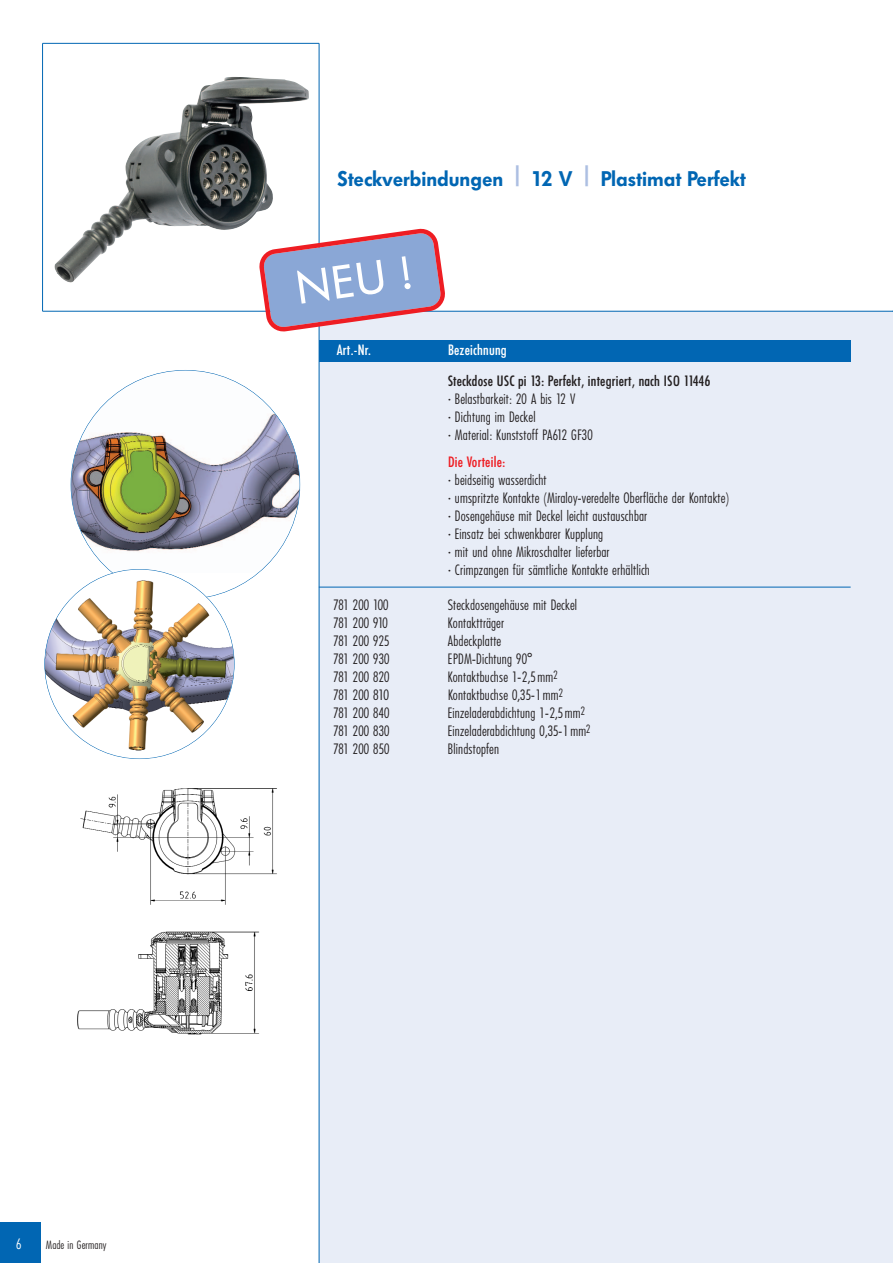
<style>
.page{position:relative;width:893px;height:1263px;background:#fff}
.page>*{position:absolute;margin:0;border:0;box-sizing:border-box;transform-origin:0 0}
.t1{font:46.05px "Futura BQ";color:#fff}
.t2{font:600 21px "Futura BQ";color:#0166b3;scale:.95 1}
.t3{font:300 15px/18px "Futura Condensed BQ";letter-spacing:.01em;color:#231f20}
.t4{font:500 15px "Futura Condensed BQ";letter-spacing:.01em;color:#231f20}
.t5{font:500 15px "Futura Condensed BQ";letter-spacing:.01em;color:#fff}
.t6{font:500 15px "Futura Condensed BQ";letter-spacing:.01em;color:#ee1d23}
.t7{font:300 15px "Futura Condensed BQ";letter-spacing:-.01em;color:#231f20}
.t8{font:300 15px "Futura Condensed BQ";color:#fff}
.t9{font:300 12px "Futura Condensed BQ";letter-spacing:.01em;color:#231f20}
</style>
<div class="page">
<div style="left:319px;top:311px;width:573px;height:952px;background:#e8edf7"></div>
<img style="left:54px;top:77px;width:255px;height:206px">
<hr style="left:43px;top:43px;width:276px;height:1px;background:#0166b3">
<hr style="left:43px;top:311px;width:849px;height:1px;background:#0166b3">
<hr style="left:42px;top:43px;width:1px;height:268px;background:#0166b3">
<div style="left:0;top:1223px;width:40px;height:40px;background:#0166b3"></div>
<div style="left:319px;top:340px;width:531px;height:22px;background:#0166b3"></div>
<hr style="left:319px;top:587px;width:531px;height:1px;background:#0166b3">
<hr style="left:319px;top:43px;width:1px;height:1220px;background:#0166b3">
<img style="left:80px;top:788px;width:197px;height:117px">
<img style="left:77px;top:931px;width:182px;height:104px">
<svg style="left:258px;top:228px;width:188px;height:105px"></svg>
<img style="left:71px;top:370px;width:229px;height:202px">
<img style="left:45px;top:569px;width:189px;height:190px;border-radius:50%">
<h2 class="t2" style="left:337px;top:170px;width:431px">Steckverbindungen <sup>|</sup> 12 V <sup>|</sup> Plastimat Perfekt</h2>
<h1 class="t1" style="left:294px;top:269px;width:116px;rotate:-8deg">NEU !</h1>
<p class="t5" style="left:337px;top:344px;width:36px">Art.-Nr.</p>
<p class="t5" style="left:448px;top:344px;width:60px">Bezeichnung</p>
<p class="t4" style="left:448px;top:375px;width:264px">Steckdose USC pi 13: Perfekt, integriert, nach ISO 11446</p>
<p class="t3" style="left:448px;top:391px;width:146px">· Belastbarkeit: 20 A bis 12 V<br>· Dichtung im Deckel<br>· Material: Kunststoff PA612 GF30</p>
<p class="t6" style="left:448px;top:456px;width:59px">Die Vorteile:</p>
<p class="t3" style="left:448px;top:471px;width:282px">· beidseitig wasserdicht<br>· umspritzte Kontakte (Miraloy-veredelte Oberfläche der Kontakte) · Dosengehäuse mit Deckel leicht austauschbar<br>· Einsatz bei schwenkbarer Kupplung<br>· mit und ohne Mikroschalter lieferbar<br>· Crimpzangen für sämtliche Kontakte erhältlich</p>
<p class="t3" style="left:333px;top:596px;width:57px">781 200 100</p>
<p class="t3" style="left:448px;top:596px;width:131px">Steckdosengehäuse mit Deckel</p>
<p class="t7" style="left:333px;top:617px;width:56px">781 200 910</p>
<p class="t3" style="left:448px;top:614px;width:58px">Kontaktträger</p>
<p class="t3" style="left:333px;top:632px;width:58px">781 200 925</p>
<p class="t3" style="left:448px;top:632px;width:55px">Abdeckplatte</p>
<p class="t3" style="left:333px;top:650px;width:58px">781 200 930</p>
<p class="t3" style="left:448px;top:650px;width:86px">EPDM-Dichtung 90°</p>
<p class="t3" style="left:333px;top:668px;width:58px">781 200 820</p>
<p class="t3" style="left:448px;top:668px;width:111px">Kontaktbuchse 1-2,5mm<sup>2</sup></p>
<p class="t3" style="left:333px;top:686px;width:57px">781 200 810</p>
<p class="t3" style="left:448px;top:686px;width:117px">Kontaktbuchse 0,35-1mm<sup>2</sup></p>
<p class="t3" style="left:333px;top:704px;width:58px">781 200 840</p>
<p class="t3" style="left:448px;top:704px;width:139px">Einzeladerabdichtung 1-2,5mm<sup>2</sup></p>
<p class="t3" style="left:333px;top:722px;width:58px">781 200 830</p>
<p class="t3" style="left:448px;top:722px;width:144px">Einzeladerabdichtung 0,35-1mm<sup>2</sup></p>
<p class="t3" style="left:333px;top:740px;width:58px">781 200 850</p>
<p class="t3" style="left:448px;top:740px;width:53px">Blindstopfen</p>
<p class="t8" style="left:16px;top:1238px;width:7px">6</p>
<p class="t9" style="left:46px;top:1240px;width:62px">Made in Germany</p>
</div>
